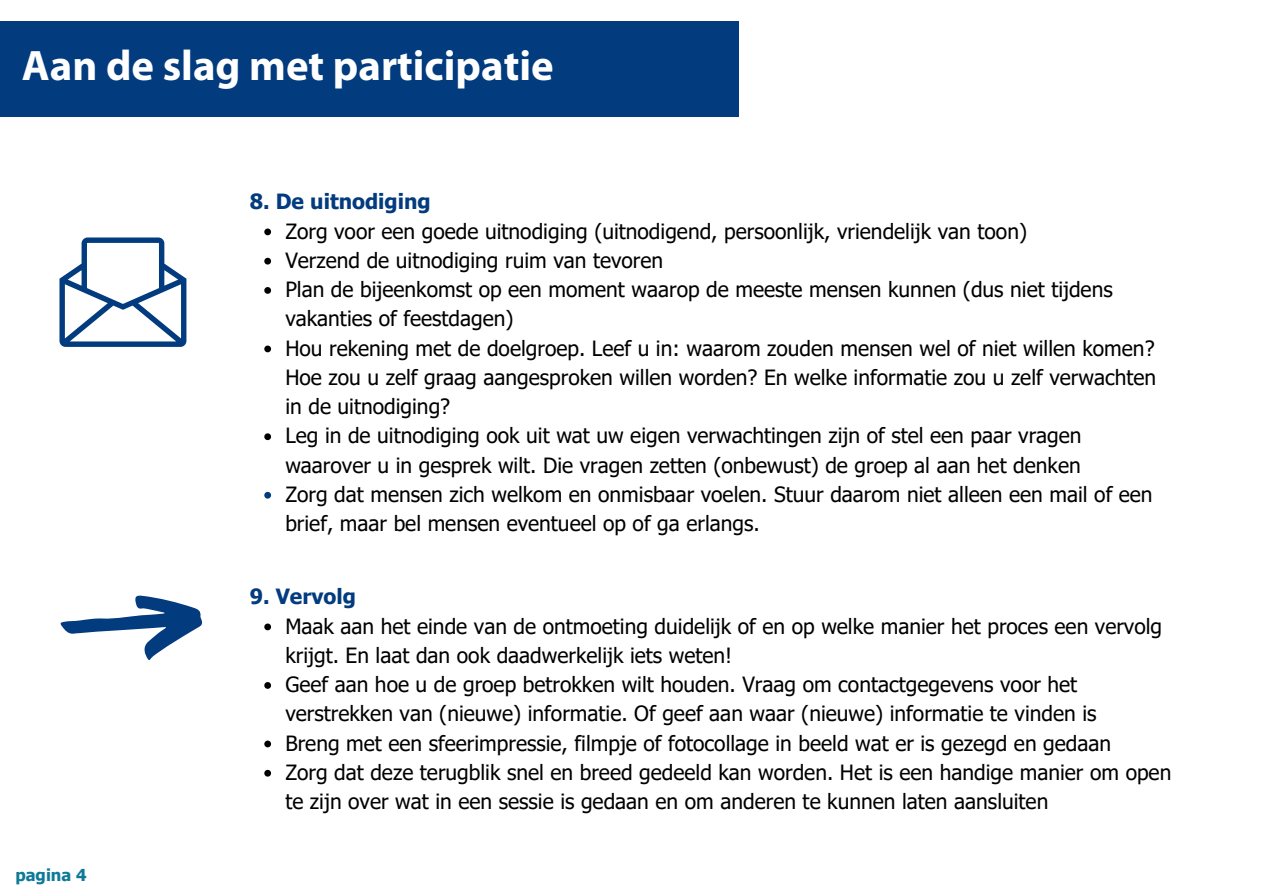
<style>
.page{position:relative;width:1263px;height:894px;background:#fff}
.page>*{position:absolute;margin:0;border:0;box-sizing:border-box;transform-origin:0 0}
.t1{font:700 42.75px "Myriad Pro";color:#fff}
.t2{font:21px/29.2px "Tahoma";color:#000}
.t3{font:700 21px "Tahoma";color:#023b7e}
.t4{font:700 16.5px "Tahoma";color:#0e7a98}
</style>
<div class="page">
<svg style="left:264px;top:228px;width:7px;height:7px"></svg>
<svg style="left:264px;top:258px;width:7px;height:6px"></svg>
<svg style="left:264px;top:287px;width:7px;height:7px"></svg>
<svg style="left:264px;top:345px;width:7px;height:7px"></svg>
<svg style="left:264px;top:433px;width:7px;height:7px"></svg>
<svg style="left:264px;top:491px;width:7px;height:7px"></svg>
<svg style="left:264px;top:623px;width:7px;height:7px"></svg>
<svg style="left:264px;top:682px;width:7px;height:6px"></svg>
<svg style="left:264px;top:740px;width:7px;height:7px"></svg>
<svg style="left:264px;top:769px;width:7px;height:7px"></svg>
<svg style="left:59px;top:237px;width:127px;height:109px"></svg>
<svg style="left:60px;top:595px;width:143px;height:65px"></svg>
<div style="left:0;top:21px;width:739px;height:95px;background:#023b7e"></div>
<p class="t1" style="left:22px;top:48px;width:533px">Aan de slag met participatie</p>
<p class="t3" style="left:250px;top:188px;width:183px">8. De uitnodiging</p>
<p class="t2" style="left:285px;top:215px;width:743px">Zorg voor een goede uitnodiging (uitnodigend, persoonlijk, vriendelijk van toon)</p>
<p class="t2" style="left:285px;top:245px;width:379px">Verzend de uitnodiging ruim van tevoren</p>
<p class="t2" style="left:285px;top:274px;width:829px">Plan de bijeenkomst op een moment waarop de meeste mensen kunnen (dus niet tijdens vakanties of feestdagen)</p>
<p class="t2" style="left:285px;top:332px;width:872px;text-align:justify">Hou rekening met de doelgroep. Leef u in: waarom zouden mensen wel of niet willen komen?<br>Hoe zou u zelf graag aangesproken willen worden? En welke informatie zou u zelf verwachten in de uitnodiging?</p>
<p class="t2" style="left:285px;top:420px;width:798px">Leg in de uitnodiging ook uit wat uw eigen verwachtingen zijn of stel een paar vragen waarover u in gesprek wilt. Die vragen zetten (onbewust) de groep al aan het denken</p>
<p class="t2" style="left:285px;top:479px;width:869px">Zorg dat mensen zich welkom en onmisbaar voelen. Stuur daarom niet alleen een mail of een brief, maar bel mensen eventueel op of ga erlangs.</p>
<p class="t3" style="left:250px;top:583px;width:108px">9. Vervolg</p>
<p class="t4" style="left:15px;top:864px;width:73px">pagina 4</p>
<p class="t2" style="left:285px;top:610px;width:878px">Maak aan het einde van de ontmoeting duidelijk of en op welke manier het proces een vervolg krijgt. En laat dan ook daadwerkelijk iets weten!</p>
<p class="t2" style="left:285px;top:669px;width:813px">Geef aan hoe u de groep betrokken wilt houden. Vraag om contactgegevens voor het verstrekken van (nieuwe) informatie. Of geef aan waar (nieuwe) informatie te vinden is</p>
<p class="t2" style="left:285px;top:727px;width:827px">Breng met een sfeerimpressie, filmpje of fotocollage in beeld wat er is gezegd en gedaan</p>
<p class="t2" style="left:285px;top:756px;width:887px">Zorg dat deze terugblik snel en breed gedeeld kan worden. Het is een handige manier om open te zijn over wat in een sessie is gedaan en om anderen te kunnen laten aansluiten</p>
</div>
